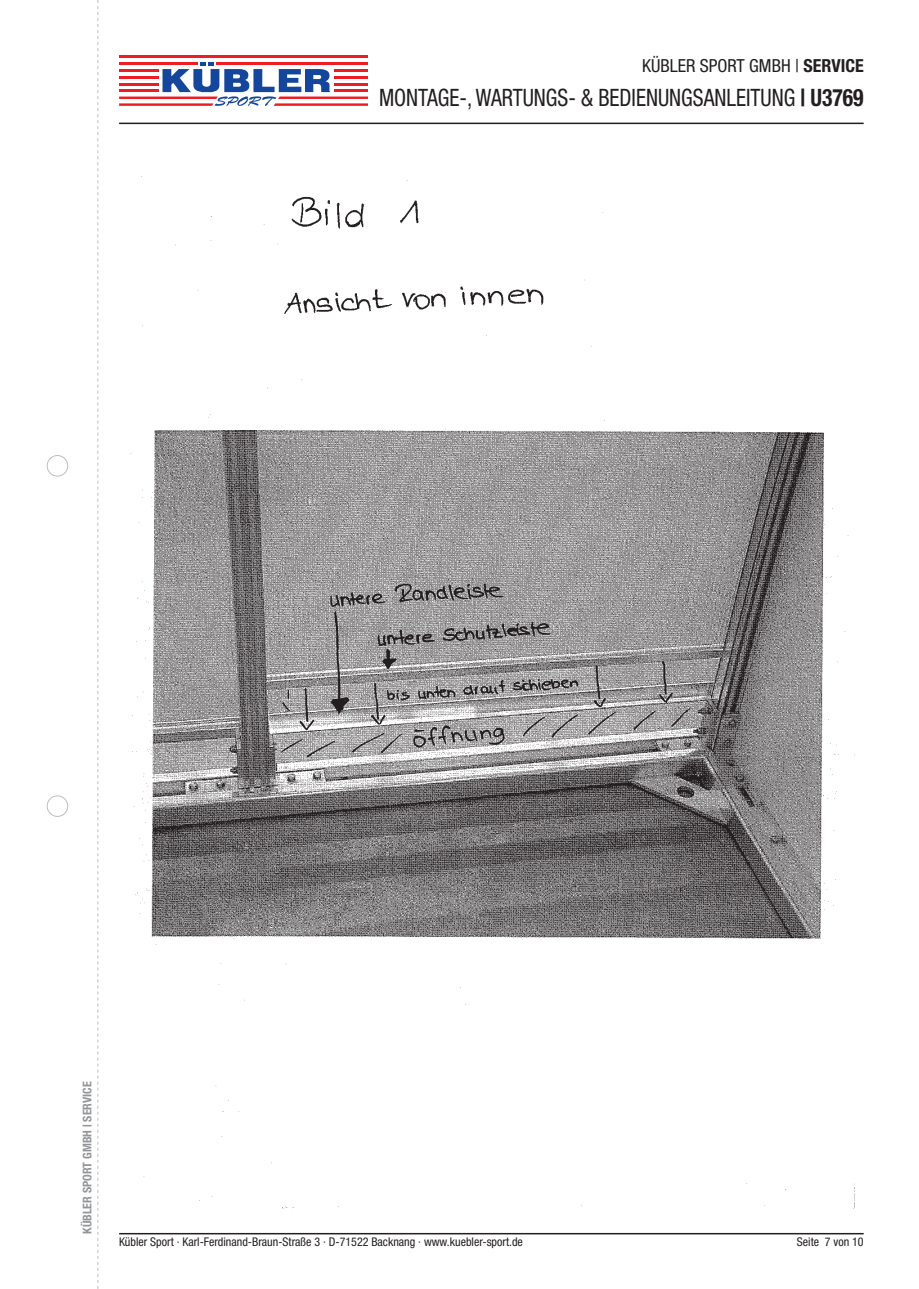
<style>
.page{position:relative;width:919px;height:1289px;background:#fff}
.page>*{position:absolute;margin:0;border:0;box-sizing:border-box;transform-origin:0 0}
.t1{font:condensed 24px "Helvetica Neue LT Pro";letter-spacing:.03em;color:#231f20;scale:.9 1}
.t2{font:condensed 18px "Helvetica Neue LT Pro";color:#231f20}
.t3{font:condensed 12px "Helvetica Neue LT Pro";color:#231f20}
.t4{font:700 condensed 12px "Helvetica Neue LT Pro";color:#939598}
.s1{font-weight:700}
</style>
<div class="page">
<svg style="left:119px;top:62px;width:248px;height:44px"></svg>
<hr style="left:334px;top:90px;width:33px;height:2px;background:#ee1d23">
<hr style="left:334px;top:83px;width:33px;height:2px;background:#ee1d23">
<hr style="left:334px;top:76px;width:33px;height:2px;background:#ee1d23">
<hr style="left:334px;top:69px;width:33px;height:2px;background:#ee1d23">
<hr style="left:119px;top:90px;width:40px;height:2px;background:#ee1d23">
<hr style="left:119px;top:83px;width:40px;height:2px;background:#ee1d23">
<hr style="left:119px;top:76px;width:40px;height:2px;background:#ee1d23">
<hr style="left:119px;top:69px;width:40px;height:2px;background:#ee1d23">
<hr style="left:119px;top:62px;width:78px;height:3px;background:#ee1d23">
<hr style="left:119px;top:55px;width:248px;height:3px;background:#ee1d23">
<hr style="left:216px;top:62px;width:151px;height:3px;background:#ee1d23">
<div style="left:47px;top:455px;width:21px;height:21px;border:1px solid #bcbdc0;border-radius:50%"></div>
<div style="left:47px;top:795px;width:21px;height:21px;border:1px solid #bcbdc0;border-radius:50%"></div>
<svg style="left:97px;top:0;width:1px;height:1288px"></svg>
<hr style="left:119px;top:123px;width:744px;height:1px;background:#231f20">
<hr style="left:119px;top:1232px;width:744px;height:2px;background:#231f20">
<img style="left:130px;top:176px;width:725px;height:1032px">
<h2 class="t2" style="left:642px;top:55px;width:223px">KÜBLER SPORT GMBH | <span class="s1">SERVICE</span></h2>
<h1 class="t1" style="left:379px;top:84px;width:540px">Montage-, wArtungs- &amp; Bedienungsanleitung <span class="s1">| U3769</span></h1>
<p class="t4" style="left:80px;top:1233px;width:154px;rotate:-90deg">KÜBLER SPORT GMBH | SERVICE</p>
<p class="t3" style="left:119px;top:1235px;width:405px">Kübler Sport · Karl-Ferdinand-Braun-Straße 3 · D-71522 Backnang · www.kuebler-sport.de</p>
<p class="t3" style="left:796px;top:1235px;width:68px">Seite 7 von 10</p>
</div>
